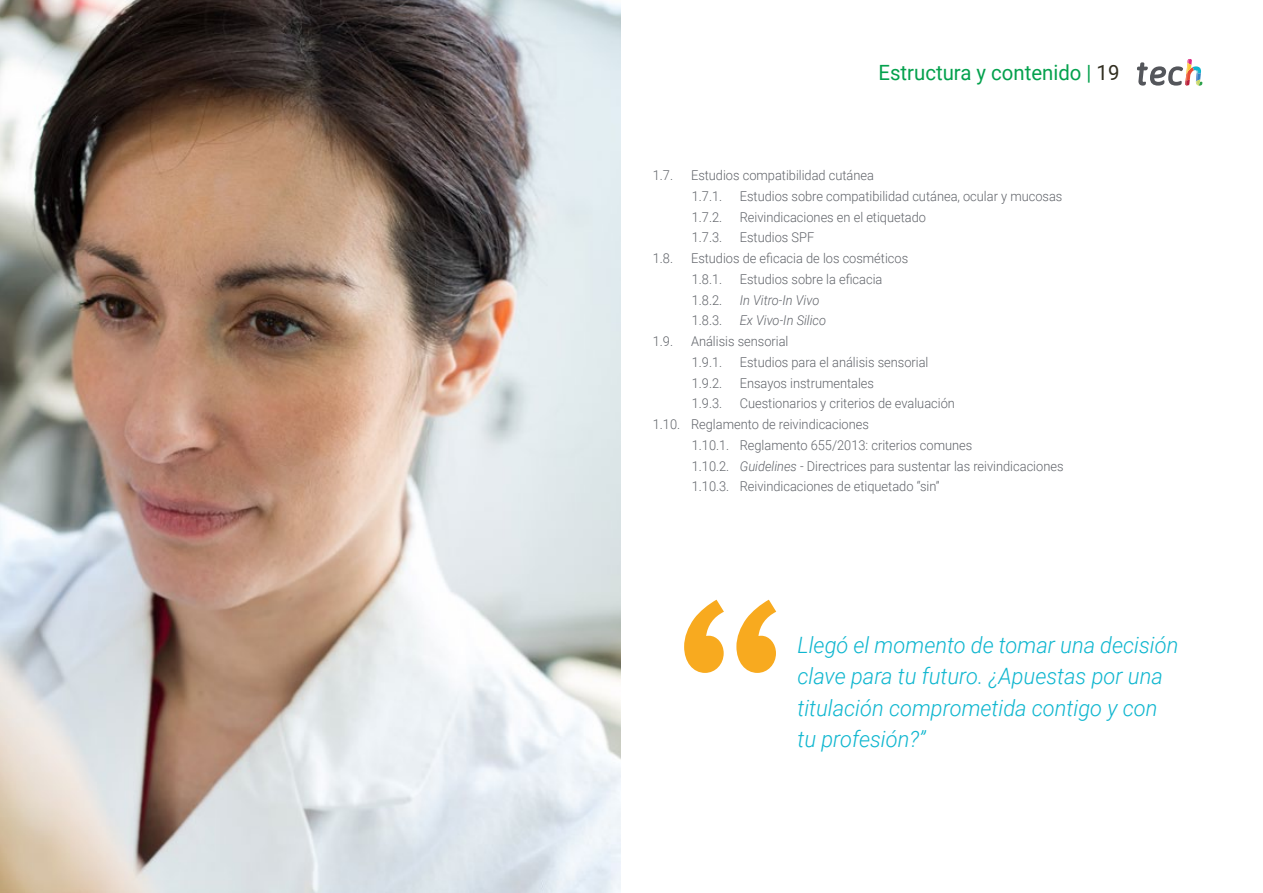
<style>
.page{position:relative;width:1263px;height:893px;background:#fff}
.page>*{position:absolute;margin:0;border:0;box-sizing:border-box;transform-origin:0 0}
.t1{font:italic 300 22.5px/31.5px "Roboto";color:#0fb6cf}
.t2{font:21px "Roboto";color:#04a14d}
.t3{font:300 13.5px/20.7px "Roboto";color:#61646a;scale:.95 1}
.t4{font:italic 300 13.5px "Roboto";color:#61646a;scale:.95 1}
.s1{color:#312e20}
.s2{font-style:italic}
</style>
<div class="page">
<img style="left:0;top:0;width:621px;height:893px">
<svg style="left:684px;top:600px;width:92px;height:73px"></svg>
<svg style="left:1137px;top:59px;width:65px;height:27px"></svg>
<h2 class="t2" style="left:878px;top:57px;width:242px">Estructura y contenido | <span class="s1">19</span></h2>
<p class="t3" style="left:653px;top:165px;width:23px">1.7.</p>
<p class="t3" style="left:691px;top:165px;width:194px">Estudios compatibilidad cutánea<br>1.7.1.</p>
<p class="t3" style="left:740px;top:185px;width:341px">Estudios sobre compatibilidad cutánea, ocular y mucosas</p>
<p class="t3" style="left:692px;top:206px;width:34px">1.7.2.</p>
<p class="t3" style="left:740px;top:206px;width:198px">Reivindicaciones en el etiquetado</p>
<p class="t3" style="left:692px;top:227px;width:34px">1.7.3.</p>
<p class="t3" style="left:740px;top:227px;width:80px">Estudios SPF</p>
<p class="t3" style="left:653px;top:248px;width:23px">1.8.</p>
<p class="t3" style="left:691px;top:248px;width:230px">Estudios de eficacia de los cosméticos<br>1.8.1.</p>
<p class="t3" style="left:740px;top:268px;width:152px">Estudios sobre la eficacia</p>
<p class="t3" style="left:692px;top:289px;width:34px">1.8.2.</p>
<p class="t4" style="left:740px;top:290px;width:85px">In Vitro-In Vivo</p>
<p class="t3" style="left:692px;top:310px;width:34px">1.8.3.</p>
<p class="t4" style="left:740px;top:311px;width:92px">Ex Vivo-In Silico</p>
<p class="t3" style="left:653px;top:331px;width:23px">1.9.</p>
<p class="t3" style="left:691px;top:331px;width:104px">Análisis sensorial<br>1.9.1.</p>
<p class="t3" style="left:740px;top:351px;width:200px">Estudios para el análisis sensorial</p>
<p class="t3" style="left:692px;top:372px;width:34px">1.9.2.</p>
<p class="t3" style="left:740px;top:372px;width:143px">Ensayos instrumentales</p>
<p class="t3" style="left:692px;top:393px;width:34px">1.9.3.</p>
<p class="t3" style="left:653px;top:393px;width:320px;text-indent:87px">Cuestionarios y criterios de evaluación<br>1.10. Reglamento de reivindicaciones</p>
<p class="t3" style="left:692px;top:434px;width:393px">1.10.1. Reglamento 655/2013: criterios comunes<br>1.10.2. <span class="s2">Guidelines</span> - Directrices para sustentar las reivindicaciones<br>1.10.3. Reivindicaciones de etiquetado “sin”</p>
<h1 class="t1" style="left:797px;top:628px;width:382px">Llegó el momento de tomar una decisión clave para tu futuro. ¿Apuestas por una titulación comprometida contigo y con tu profesión?”</h1>
</div>
